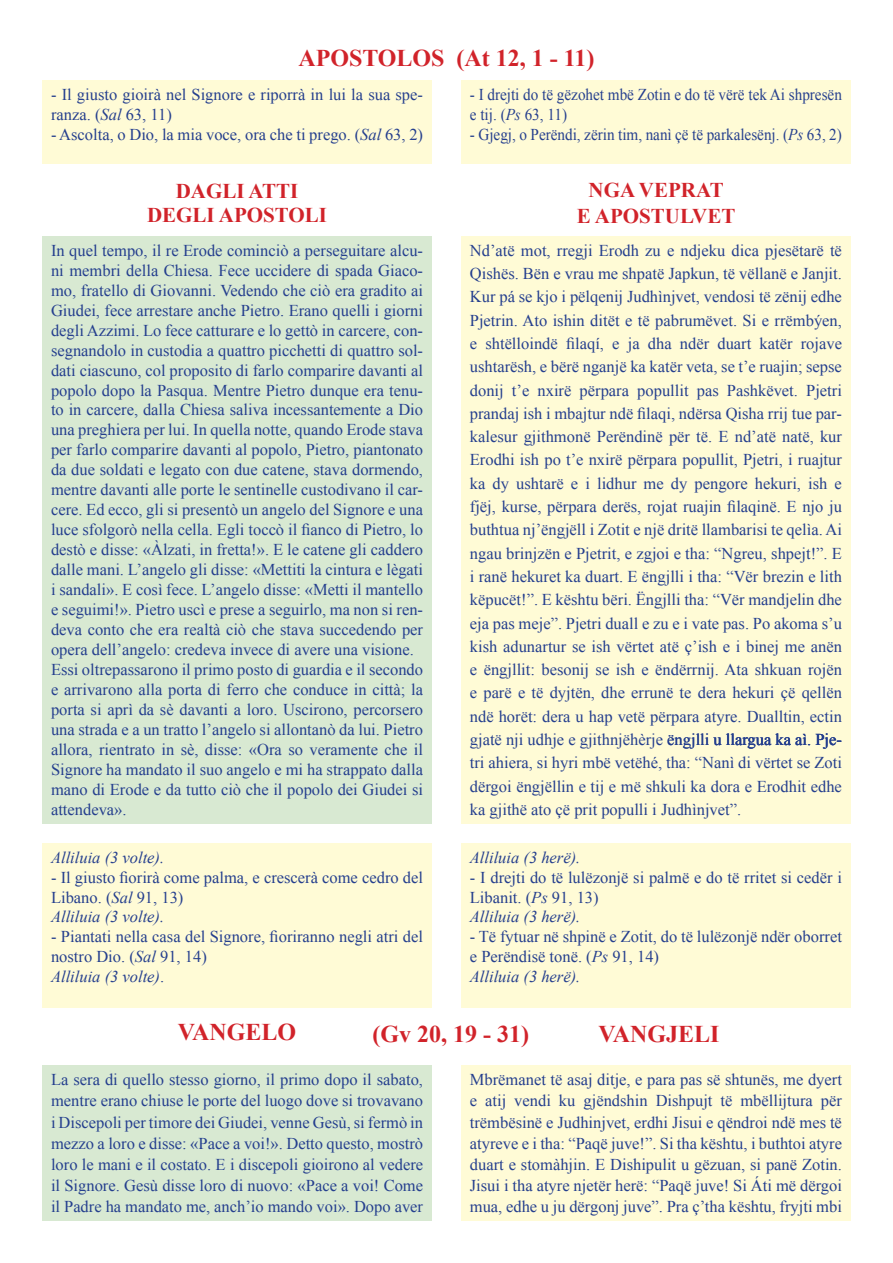
<style>
.page{position:relative;width:893px;height:1263px;background:#fff}
.page>*{position:absolute;margin:0;border:0;box-sizing:border-box;transform-origin:0 0}
.Normale{font:700 24px "Times New Roman";color:#d1232a}
.Body_Text_2{font:700 21px "Times New Roman";color:#d1232a}
.Body_Text_2_wrd_5{font:700 21px "Times New Roman";color:#d1232a}
.Normal_wrd_5{font:16.5px/20px "Times New Roman";color:#253f8e}
.Normal_wrd_5-2{font:16.5px/19.8px "Times New Roman";color:#253f8e;scale:.92 1}
.Normal_wrd_5-3{font:italic 16.5px "Times New Roman";color:#253f8e}
.s1{font-style:italic}
.s2{font-style:normal}
</style>
<div class="page">
<div style="left:43px;top:843px;width:389px;height:164px;background:#fffbd6"></div>
<div style="left:461px;top:843px;width:389px;height:164px;background:#fffbd6"></div>
<div style="left:43px;top:236px;width:389px;height:587px;background:#d8e9d2"></div>
<div style="left:461px;top:236px;width:389px;height:587px;background:#fffbd6"></div>
<div style="left:43px;top:1065px;width:389px;height:155px;background:#d8e9d2"></div>
<div style="left:461px;top:1065px;width:389px;height:155px;background:#fffbd6"></div>
<div style="left:461px;top:80px;width:389px;height:83px;background:#fffbd6"></div>
<div style="left:43px;top:80px;width:389px;height:83px;background:#fffbd6"></div>
<p class="Normale" style="left:298px;top:41px;width:298px">APOSTOLOS (At 12, 1 - 11)</p>
<p class="Normal_wrd_5-2" style="left:470px;top:84px;width:406px">- I drejti do të gëzohet mbë Zotin e do të vërë tek Ai shpresën e tij. (<span class="s1">Ps</span> 63, 11)</p>
<p class="Normal_wrd_5-2" style="left:470px;top:124px;width:406px">- Gjegj, o Perëndi, zërin tim, nanì çë të parkalesënj. (<span class="s1">Ps</span> 63, 2)</p>
<p class="Normal_wrd_5" style="left:51px;top:84px;width:374px">- Il giusto gioirà nel Signore e riporrà in lui la sua spe&shy;ranza. (<span class="s1">Sal</span> 63, 11)</p>
<p class="Normal_wrd_5" style="left:51px;top:124px;width:374px">- Ascolta, o Dio, la mia voce, ora che ti prego. (<span class="s1">Sal</span> 63, 2)</p>
<p class="Body_Text_2" style="left:176px;top:176px;width:124px">DAGLI ATTI</p>
<p class="Body_Text_2" style="left:147px;top:200px;width:181px">DEGLI APOSTOLI</p>
<p class="Normal_wrd_5" style="left:51px;top:240px;width:374px;text-align:justify">In quel tempo, il re Erode cominciò a perseguitare alcu&shy;ni membri della Chiesa. Fece uccidere di spada Giaco&shy;mo, fratello di Giovanni. Vedendo che ciò era gradito ai Giudei, fece arrestare anche Pietro. Erano quelli i giorni degli Azzimi. Lo fece catturare e lo gettò in carcere, con&shy;segnandolo in custodia a quattro picchetti di quattro sol&shy;dati ciascuno, col proposito di farlo comparire davanti al popolo dopo la Pasqua. Mentre Pietro dunque era tenu&shy;to in carcere, dalla Chiesa saliva incessantemente a Dio una preghiera per lui. In quella notte, quando Erode stava per farlo comparire davanti al popolo, Pietro, piantonato da due soldati e legato con due catene, stava dormendo, mentre davanti alle porte le sentinelle custodivano il car&shy;cere. Ed ecco, gli si presentò un angelo del Signore e una luce sfolgorò nella cella. Egli toccò il fianco di Pietro, lo destò e disse: «Àlzati, in fretta!». E le catene gli caddero dalle mani. L’angelo gli disse: «Mettiti la cintura e lègati i sandali». E così fece. L’angelo disse: «Metti il mantello e seguimi!». Pietro uscì e prese a seguirlo, ma non si ren&shy;deva conto che era realtà ciò che stava succedendo per opera dell’angelo: credeva invece di avere una visione.</p>
<p class="Normal_wrd_5" style="left:51px;top:659px;width:374px;text-align:justify">Essi oltrepassarono il primo posto di guardia e il secondo e arrivarono alla porta di ferro che conduce in città; la porta si aprì da sè davanti a loro. Uscirono, percorsero una strada e a un tratto l’angelo si allontanò da lui. Pietro allora, rientrato in sè, disse: «Ora so veramente che il Signore ha mandato il suo angelo e mi ha strappato dalla mano di Erode e da tutto ciò che il popolo dei Giudei si attendeva».</p>
<p class="Normal_wrd_5-3" style="left:51px;top:846px;width:115px">Alliluia (3 volte).</p>
<p class="Normal_wrd_5" style="left:51px;top:867px;width:374px">- Il giusto fiorirà come palma, e crescerà come cedro del<br>Libano. (<span class="s1">Sal</span> 91, 13)</p>
<p class="Normal_wrd_5-3" style="left:51px;top:905px;width:115px">Alliluia (3 volte).</p>
<p class="Normal_wrd_5" style="left:51px;top:926px;width:374px">- Piantati nella casa del Signore, fioriranno negli atri del nostro Dio. (<span class="s1">Sal</span> 91, 14)</p>
<p class="Normal_wrd_5-3" style="left:51px;top:965px;width:115px">Alliluia (3 volte)<span class="s2">.</span></p>
<p class="Body_Text_2_wrd_5" style="left:588px;top:176px;width:137px">NGA VEPRAT</p>
<p class="Body_Text_2_wrd_5" style="left:577px;top:201px;width:160px">E APOSTULVET</p>
<p class="Normal_wrd_5" style="left:470px;top:238px;width:374px;line-height:23.2px;text-align:justify">Nd’atё mot, rregji Erodh zu e ndjeku dica pjesëtarë të Qishës. Bën e vrau me shpatё Japkun, tё vёllanё e Janjit.<br>Kur pá se kjo i pёlqenij Judhìnjvet, vendosi tё zёnij edhe Pjetrin. Ato ishin ditёt e tё pabrumёvet. Si e rrëmbýen, e shtëlloindё filaqí, e ja dha ndёr duart katёr rojave ushtarёsh, e bërë nganjë ka katёr veta, se t’e ruajin; sepse donij t’e nxirё pёrpara popullit pas Pashkëvet. Pjetri prandaj ish i mbajtur ndё filaqi, ndërsa Qisha rrij tue par&shy;kalesur gjithmonë Perёndinё pёr tё. E nd’atë natë, kur Erodhi ish po t’e nxirё pёrpara popullit, Pjetri, i ruajtur ka dy ushtarë e i lidhur me dy pengore hekuri, ish e fjёj, kurse, përpara derës, rojat ruajin filaqinё. E njo ju buthtua nj’ёngjёll i Zotit e një dritë llambarisi te qelìa. Ai ngau brinjzën e Pjetrit, e zgjoi e tha: “Ngreu, shpejt!”. E i ranё hekuret ka duart. E ёngjlli i tha: “Vёr brezin e lith kёpucёt!”. E kështu bëri. Ëngjlli tha: “Vër mandjelin dhe eja pas meje”. Pjetri duall e zu e i vate pas. Po akoma s’u kish adunartur se ish vërtet atë ç’ish e i binej me anën e ëngjllit: besonij se ish e ëndërrnij. Ata shkuan rojën e parё e tё dyjtёn, dhe errunё te dera hekuri çё qellёn ndё horët: dera u hap vetë përpara atyre. Dualltin, ectin gjatë nji udhje e gjithnjëhèrje ëngjlli u llargua ka aì. Pje&shy;tri ahiera, si hyri mbё vetёhé, tha: “Nanì di vërtet se Zoti dёrgoi ёngjёllin e tij e më shkuli ka dora e Erodhit edhe ka gjithë ato çë prit populli i Judhìnjvet”.</p>
<p class="Normal_wrd_5-3" style="left:470px;top:846px;width:112px">Alliluia (3 herë).</p>
<p class="Normal_wrd_5" style="left:470px;top:867px;width:374px">- I drejti do të lulëzonjë si palmë e do të rritet si cedër i<br>Libanit. (<span class="s1">Ps</span> 91, 13)</p>
<p class="Normal_wrd_5-3" style="left:470px;top:905px;width:112px">Alliluia (3 herë).</p>
<p class="Normal_wrd_5" style="left:470px;top:926px;width:374px">- Të fytuar në shpinë e Zotit, do të lulëzonjë ndër oborret e Perëndisë tonë. (<span class="s1">Ps</span> 91, 14)</p>
<p class="Normal_wrd_5-3" style="left:470px;top:965px;width:112px">Alliluia (3 herë).</p>
<p class="Normale" style="left:178px;top:1015px;width:120px">VANGELO</p>
<p class="Normale" style="left:372px;top:1017px;width:158px">(Gv 20, 19 - 31)</p>
<p class="Normale" style="left:599px;top:1017px;width:122px">VANGJELI</p>
<p class="Normal_wrd_5" style="left:51px;top:1069px;width:374px;line-height:21.1px;text-align:justify">La sera di quello stesso giorno, il primo dopo il sabato, mentre erano chiuse le porte del luogo dove si trovavano i Discepoli per timore dei Giudei, venne Gesù, si fermò in mezzo a loro e disse: «Pace a voi!». Detto questo, mostrò loro le mani e il costato. E i discepoli gioirono al vedere il Signore. Gesù disse loro di nuovo: «Pace a voi! Come il Padre ha mandato me, anch’io mando voi». Dopo aver</p>
<p class="Normal_wrd_5" style="left:470px;top:1069px;width:374px;line-height:21.1px;text-align:justify">Mbrëmanet të asaj ditje, e para pas së shtunës, me dyert e atij vendi ku gjëndshin Dishpujt të mbëllijtura për trëmbësinë e Judhinjvet, erdhi Jisui e qëndroi ndë mes të atyreve e i tha: “Paqë juve!”. Si tha kështu, i buthtoi atyre duart e stomàhjin. E Dishipulit u gëzuan, si panë Zotin.<br>Jisui i tha atyre njetër herë: “Paqë juve! Si Áti më dërgoi mua, edhe u ju dërgonj juve”. Pra ç’tha kështu, fryjti mbi</p>
</div>
